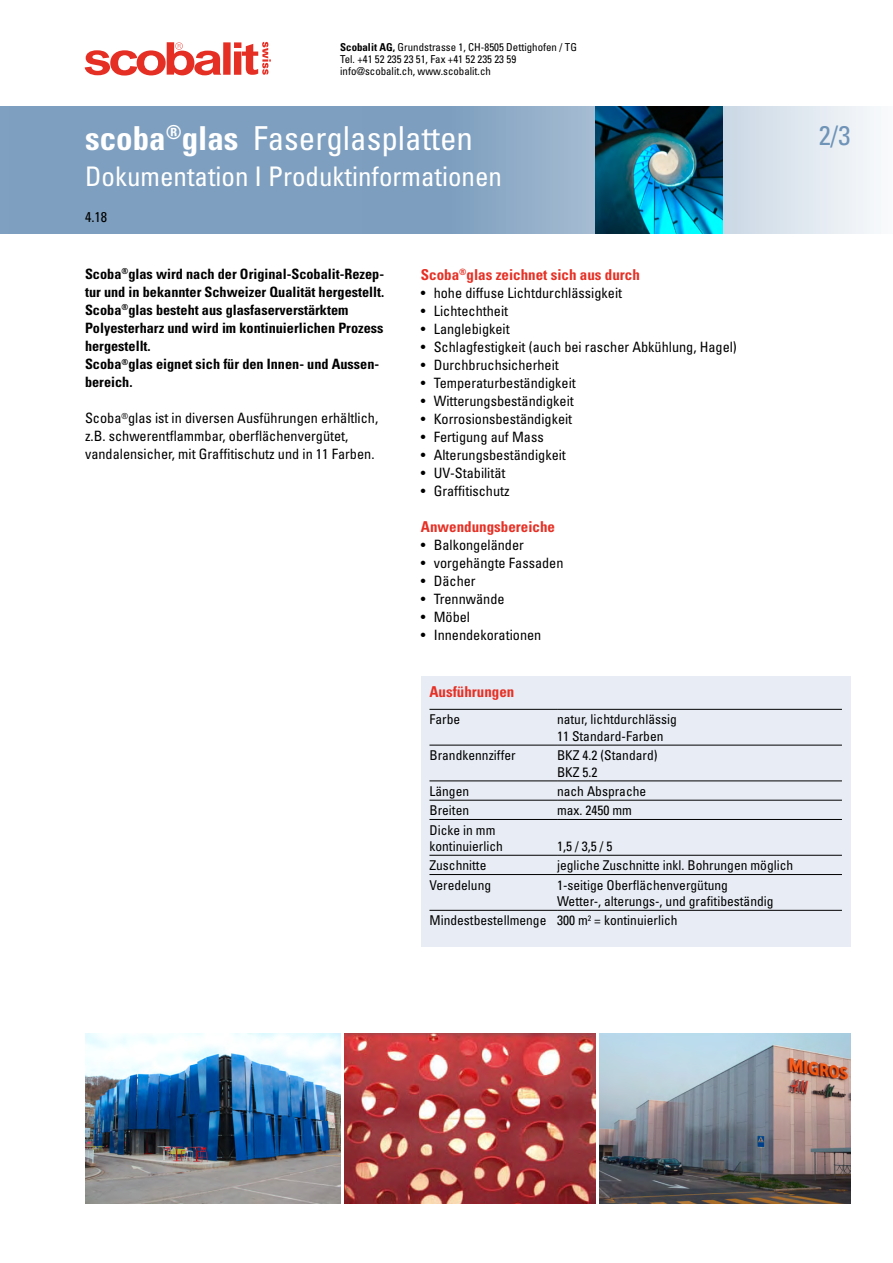
<style>
.page{position:relative;width:893px;height:1263px;background:#fff}
.page>*{position:absolute;margin:0;border:0;box-sizing:border-box;transform-origin:0 0}
.ht_22_24{font:condensed 33px "Univers";color:#fff}
.ht_22_24-2{font:condensed 27px "Univers";color:#fff}
.t1{font:condensed 27px "Univers";color:#6f94b8}
.ut{font:700 condensed 15px "Univers";color:#e63025}
.g_Aufzählungen{font:condensed 14.25px "Univers";color:#000}
.lead{font:700 condensed 14.25px/18px "Univers";color:#000}
.g{font:condensed 14.25px/18px "Univers";color:#000}
.tabelle_9_11{font:condensed 13.5px/16.5px "Univers";color:#000}
.g-2{font:condensed 10.8px "Univers";color:#000}
.s1{font-weight:700}
</style>
<div class="page">
<svg style="left:0;top:106px;width:874px;height:128px;background:#95b0ca"></svg>
<img style="left:85px;top:1033px;width:255px;height:170px">
<img style="left:344px;top:1033px;width:251px;height:170px">
<img style="left:600px;top:1033px;width:250px;height:170px">
<div style="left:421px;top:676px;width:429px;height:270px;background:#e8edf5"></div>
<hr style="left:429px;top:709px;width:128px;height:1px;background:#000">
<hr style="left:557px;top:709px;width:285px;height:1px;background:#000">
<hr style="left:429px;top:745px;width:128px;height:1px;background:#000">
<hr style="left:557px;top:745px;width:285px;height:1px;background:#000">
<hr style="left:429px;top:781px;width:128px;height:1px;background:#000">
<hr style="left:557px;top:781px;width:285px;height:1px;background:#000">
<hr style="left:429px;top:800px;width:128px;height:1px;background:#000">
<hr style="left:557px;top:800px;width:285px;height:1px;background:#000">
<hr style="left:429px;top:819px;width:128px;height:1px;background:#000">
<hr style="left:557px;top:819px;width:285px;height:1px;background:#000">
<hr style="left:429px;top:855px;width:128px;height:1px;background:#000">
<hr style="left:557px;top:855px;width:285px;height:1px;background:#000">
<hr style="left:429px;top:874px;width:128px;height:1px;background:#000">
<hr style="left:557px;top:874px;width:285px;height:1px;background:#000">
<hr style="left:429px;top:910px;width:128px;height:1px;background:#000">
<hr style="left:557px;top:910px;width:285px;height:1px;background:#000">
<img style="left:595px;top:106px;width:128px;height:128px">
<div style="left:223px;top:42px;width:8px;height:33px;background:#e62f24"></div>
<div style="left:234px;top:42px;width:7px;height:6px;background:#e62f24"></div>
<div style="left:234px;top:51px;width:7px;height:24px;background:#e62f24"></div>
<svg style="left:85px;top:42px;width:136px;height:34px"></svg>
<svg style="left:242px;top:42px;width:29px;height:33px"></svg>
<p class="g-2" style="left:340px;top:41px;width:238px"><span class="s1">Scobalit AG,</span> Grundstrasse 1, CH-8505 Dettighofen / TG</p>
<p class="g-2" style="left:340px;top:53px;width:178px">Tel. +41 52 235 23 51, Fax +41 52 235 23 59</p>
<p class="g-2" style="left:340px;top:65px;width:152px">info@scobalit.ch, www.scobalit.ch</p>
<p class="ht_22_24" style="left:85px;top:117px;width:390px"><span class="s1">scoba</span><sup>®</sup><span class="s1">glas</span> Faserglasplatten</p>
<h2 class="t1" style="left:819px;top:118px;width:33px">2/3</h2>
<p class="ht_22_24-2" style="left:85px;top:159px;width:418px">Dokumentation I Produktinformationen</p>
<p class="g" style="left:85px;top:207px;width:24px">4.18</p>
<p class="lead" style="left:85px;top:265px;width:301px">Scoba<sup>®</sup>glas wird nach der Original-Scobalit-Rezep&shy;tur und in bekannter Schweizer Qualität hergestellt.<br>Scoba<sup>®</sup>glas besteht aus glasfaserverstärktem Polyesterharz und wird im kontinuierlichen Prozess hergestellt.</p>
<p class="lead" style="left:85px;top:355px;width:296px">Scoba<sup>®</sup>glas eignet sich für den Innen- und Aussen&shy;bereich.</p>
<p class="g" style="left:85px;top:409px;width:295px">Scoba<sup>®</sup>glas ist in diversen Ausführungen erhältlich, z.B. schwerentflammbar, oberflächenvergütet, vandalensicher, mit Graffitischutz und in 11 Farben.</p>
<p class="ut" style="left:421px;top:265px;width:220px">Scoba<sup>®</sup>glas zeichnet sich aus durch</p>
<p class="g_Aufzählungen" style="left:421px;top:284px;width:203px">• hohe diffuse Lichtdurchlässigkeit</p>
<p class="g_Aufzählungen" style="left:421px;top:302px;width:89px">• Lichtechtheit</p>
<p class="g_Aufzählungen" style="left:421px;top:320px;width:90px">• Langlebigkeit</p>
<p class="g_Aufzählungen" style="left:421px;top:338px;width:317px">• Schlagfestigkeit (auch bei rascher Abkühlung, Hagel)</p>
<p class="g_Aufzählungen" style="left:421px;top:356px;width:139px">• Durchbruchsicherheit</p>
<p class="g_Aufzählungen" style="left:421px;top:374px;width:156px">• Temperaturbeständigkeit</p>
<p class="g_Aufzählungen" style="left:421px;top:392px;width:154px">• Witterungsbeständigkeit</p>
<p class="g_Aufzählungen" style="left:421px;top:410px;width:153px">• Korrosionsbeständigkeit</p>
<p class="g_Aufzählungen" style="left:421px;top:428px;width:124px">• Fertigung auf Mass</p>
<p class="g_Aufzählungen" style="left:421px;top:446px;width:146px">• Alterungsbeständigkeit</p>
<p class="g_Aufzählungen" style="left:421px;top:464px;width:86px">• UV-Stabilität</p>
<p class="g_Aufzählungen" style="left:421px;top:482px;width:90px">• Graffitischutz</p>
<p class="ut" style="left:421px;top:517px;width:136px">Anwendungsbereiche</p>
<p class="g_Aufzählungen" style="left:421px;top:536px;width:104px">• Balkongeländer</p>
<p class="g_Aufzählungen" style="left:421px;top:554px;width:144px">• vorgehängte Fassaden</p>
<p class="g_Aufzählungen" style="left:421px;top:572px;width:56px">• Dächer</p>
<p class="g_Aufzählungen" style="left:421px;top:590px;width:85px">• Trennwände</p>
<p class="g_Aufzählungen" style="left:421px;top:608px;width:51px">• Möbel</p>
<p class="g_Aufzählungen" style="left:421px;top:626px;width:122px">• Innendekorationen</p>
<p class="ut" style="left:429px;top:682px;width:86px">Ausführungen</p>
<p class="tabelle_9_11" style="left:429px;top:711px;width:32px">Farbe</p>
<p class="tabelle_9_11" style="left:557px;top:711px;width:121px">natur, lichtdurchlässig</p>
<p class="tabelle_9_11" style="left:557px;top:728px;width:108px">11 Standard-Farben</p>
<p class="tabelle_9_11" style="left:429px;top:747px;width:88px">Brandkennziffer</p>
<p class="tabelle_9_11" style="left:557px;top:747px;width:102px">BKZ 4.2 (Standard)<br>BKZ 5.2</p>
<p class="tabelle_9_11" style="left:429px;top:783px;width:41px">Längen</p>
<p class="tabelle_9_11" style="left:557px;top:783px;width:91px">nach Absprache</p>
<p class="tabelle_9_11" style="left:429px;top:802px;width:41px">Breiten</p>
<p class="tabelle_9_11" style="left:557px;top:802px;width:76px">max. 2450 mm</p>
<p class="tabelle_9_11" style="left:429px;top:821px;width:67px">Dicke in mm</p>
<p class="tabelle_9_11" style="left:429px;top:838px;width:75px">kontinuierlich</p>
<p class="tabelle_9_11" style="left:557px;top:838px;width:57px">1,5 / 3,5 / 5</p>
<p class="tabelle_9_11" style="left:429px;top:857px;width:58px">Zuschnitte</p>
<p class="tabelle_9_11" style="left:557px;top:857px;width:238px">jegliche Zuschnitte inkl. Bohrungen möglich</p>
<p class="tabelle_9_11" style="left:429px;top:876px;width:63px">Veredelung</p>
<p class="tabelle_9_11" style="left:557px;top:876px;width:172px">1-seitige Oberflächenvergütung</p>
<p class="tabelle_9_11" style="left:557px;top:893px;width:218px">Wetter-, alterungs-, und grafitibeständig</p>
<p class="tabelle_9_11" style="left:429px;top:912px;width:118px">Mindestbestellmenge</p>
<p class="tabelle_9_11" style="left:557px;top:912px;width:122px">300 m<sup>2</sup> = kontinuierlich</p>
</div>
